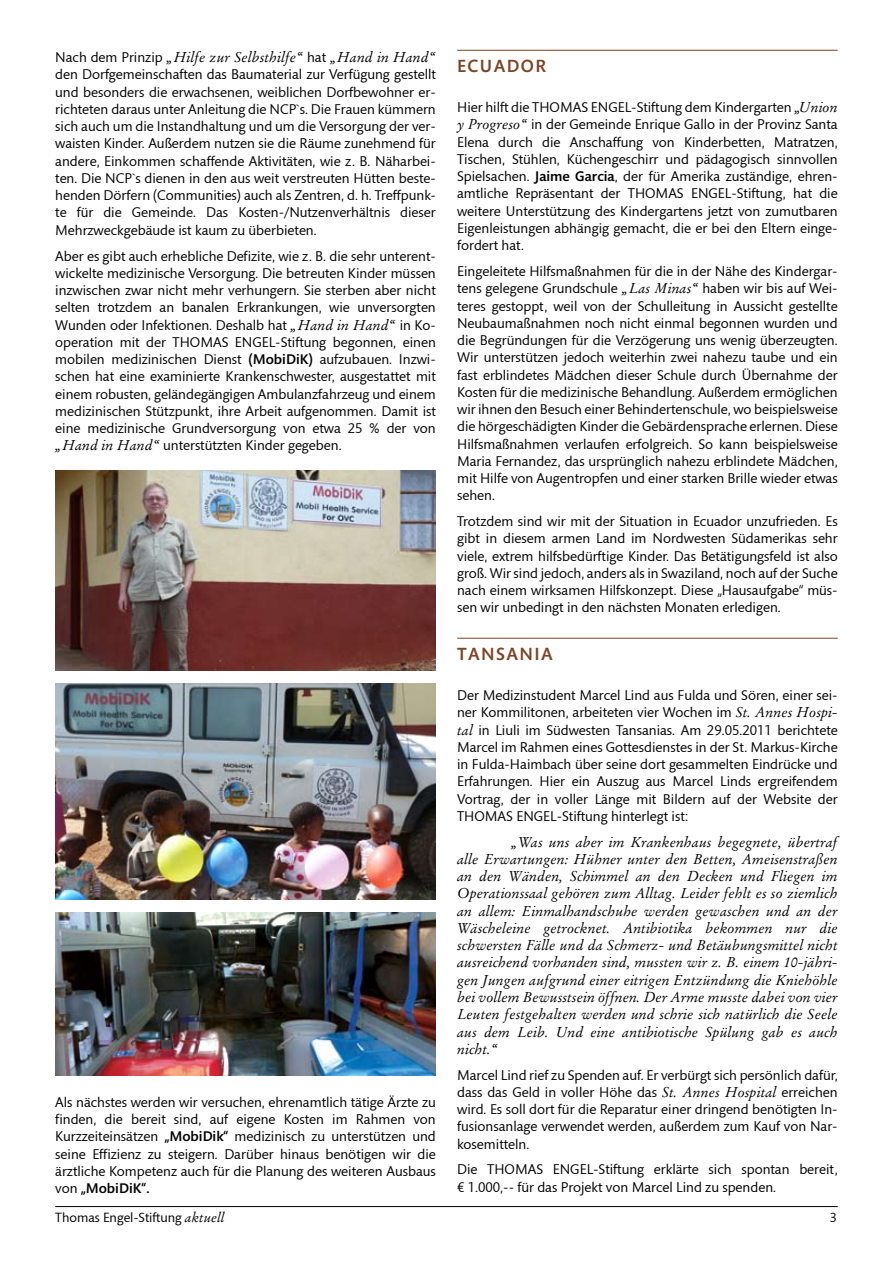
<style>
.page{position:relative;width:893px;height:1263px;background:#fff}
.page>*{position:absolute;margin:0;border:0;box-sizing:border-box;transform-origin:0 0}
.t1{font:500 18px "Mundo Sans";letter-spacing:.08em;color:#7c4525}
.t2{font:14.25px/17.2px "Mundo Sans";color:#000;text-align:justify}
.t3{font:italic 14.25px/17.2px "Stempel Garamond";color:#000;text-align:justify}
.t4{font:13.5px "Mundo Sans";color:#000}
.s1{font-family:"Mundo Sans";font-style:normal}
.s2{font-family:"Stempel Garamond";font-style:italic}
.s3{font-weight:500}
</style>
<div class="page">
<hr style="left:55px;top:1206px;width:783px;height:1px;background:#000">
<hr style="left:457px;top:50px;width:381px;height:1px;background:#7c4525">
<hr style="left:457px;top:638px;width:381px;height:1px;background:#7c4525">
<img style="left:55px;top:683px;width:381px;height:216px">
<img style="left:55px;top:471px;width:381px;height:200px">
<img style="left:55px;top:912px;width:381px;height:164px">
<p class="t3" style="left:55px;top:49px;width:382px"><span class="s1">Nach dem Prinzip</span> „Hilfe zur Selbsthilfe“ <span class="s1">hat</span> „Hand in Hand“</p>
<p class="t2" style="left:55px;top:66px;width:382px">den Dorfgemeinschaften das Baumaterial zur Verfügung gestellt und besonders die erwachsenen, weiblichen Dorfbewohner er&shy;richteten daraus unter Anleitung die NCP`s. Die Frauen kümmern sich auch um die Instandhaltung und um die Versorgung der ver&shy;waisten Kinder. Außerdem nutzen sie die Räume zunehmend für andere, Einkommen schaffende Aktivitäten, wie z. B. Näharbei&shy;ten. Die NCP`s dienen in den aus weit verstreuten Hütten beste&shy;henden Dörfern (Communities) auch als Zentren, d. h. Treffpunk&shy;te für die Gemeinde. Das Kosten-/Nutzenverhältnis dieser Mehrzweckgebäude ist kaum zu überbieten.</p>
<p class="t2" style="left:55px;top:247px;width:382px">Aber es gibt auch erhebliche Defizite, wie z. B. die sehr unterent&shy;wickelte medizinische Versorgung. Die betreuten Kinder müssen inzwischen zwar nicht mehr verhungern. Sie sterben aber nicht selten trotzdem an banalen Erkrankungen, wie unversorgten Wunden oder Infektionen. Deshalb hat <span class="s2">„Hand in Hand“</span> in Ko&shy;operation mit der THOMAS ENGEL-Stiftung begonnen, einen mobilen medizinischen Dienst <span class="s3">(MobiDiK)</span> aufzubauen. Inzwi&shy;schen hat eine examinierte Krankenschwester, ausgestattet mit einem robusten, geländegängigen Ambulanzfahrzeug und einem medizinischen Stützpunkt, ihre Arbeit aufgenommen. Damit ist eine medizinische Grundversorgung von etwa 25 % der von <span class="s2">„Hand in Hand“</span> unterstützten Kinder gegeben.</p>
<p class="t2" style="left:55px;top:1094px;width:382px">Als nächstes werden wir versuchen, ehrenamtlich tätige Ärzte zu finden, die bereit sind, auf eigene Kosten im Rahmen von Kurzzeiteinsätzen <span class="s3">„MobiDik“</span> medizinisch zu unterstützen und seine Effizienz zu steigern. Darüber hinaus benötigen wir die ärztliche Kompetenz auch für die Planung des weiteren Ausbaus von <span class="s3">„MobiDiK“.</span></p>
<p class="t1" style="left:457px;top:56px;width:90px">ECUADOR</p>
<p class="t2" style="left:457px;top:99px;width:382px">Hier hilft die THOMAS ENGEL-Stiftung dem Kindergarten <span class="s2">„Union y Progreso“</span> in der Gemeinde Enrique Gallo in der Provinz Santa Elena durch die Anschaffung von Kinderbetten, Matratzen, Tischen, Stühlen, Küchengeschirr und pädagogisch sinnvollen Spielsachen. <span class="s3">Jaime Garcia</span>, der für Amerika zuständige, ehren&shy;amtliche Repräsentant der THOMAS ENGEL-Stiftung, hat die weitere Unterstützung des Kindergartens jetzt von zumutbaren Eigenleistungen abhängig gemacht, die er bei den Eltern einge&shy;fordert hat.</p>
<p class="t2" style="left:457px;top:263px;width:382px">Eingeleitete Hilfsmaßnahmen für die in der Nähe des Kindergar&shy;tens gelegene Grundschule <span class="s2">„Las Minas“</span> haben wir bis auf Wei&shy;teres gestoppt, weil von der Schulleitung in Aussicht gestellte Neubaumaßnahmen noch nicht einmal begonnen wurden und die Begründungen für die Verzögerung uns wenig überzeugten.<br>Wir unterstützen jedoch weiterhin zwei nahezu taube und ein fast erblindetes Mädchen dieser Schule durch Übernahme der Kosten für die medizinische Behandlung. Außerdem ermöglichen wir ihnen den Besuch einer Behindertenschule, wo beispielsweise die hörgeschädigten Kinder die Gebärdensprache erlernen. Diese Hilfsmaßnahmen verlaufen erfolgreich. So kann beispielsweise Maria Fernandez, das ursprünglich nahezu erblindete Mädchen, mit Hilfe von Augentropfen und einer starken Brille wieder etwas sehen.</p>
<p class="t2" style="left:457px;top:513px;width:382px">Trotzdem sind wir mit der Situation in Ecuador unzufrieden. Es gibt in diesem armen Land im Nordwesten Südamerikas sehr viele, extrem hilfsbedürftige Kinder. Das Betätigungsfeld ist also groß. Wir sind jedoch, anders als in Swaziland, noch auf der Suche nach einem wirksamen Hilfskonzept. Diese „Hausaufgabe“ müs&shy;sen wir unbedingt in den nächsten Monaten erledigen.</p>
<p class="t1" style="left:457px;top:644px;width:97px">TANSANIA</p>
<p class="t2" style="left:457px;top:687px;width:382px">Der Medizinstudent Marcel Lind aus Fulda und Sören, einer sei&shy;ner Kommilitonen, arbeiteten vier Wochen im <span class="s2">St. Annes Hospi&shy;tal</span> in Liuli im Südwesten Tansanias. Am 29.05.2011 berichtete Marcel im Rahmen eines Gottesdienstes in der St. Markus-Kirche in Fulda-Haimbach über seine dort gesammelten Eindrücke und Erfahrungen. Hier ein Auszug aus Marcel Linds ergreifendem Vortrag, der in voller Länge mit Bildern auf der Website der THOMAS ENGEL-Stiftung hinterlegt ist:</p>
<p class="t3" style="left:457px;top:833px;width:382px;text-indent:54px">„Was uns aber im Krankenhaus begegnete, übertraf alle Erwartungen: Hühner unter den Betten, Ameisenstraßen an den Wänden, Schimmel an den Decken und Fliegen im Operationssaal gehören zum Alltag. Leider fehlt es so ziemlich an allem: Einmalhandschuhe werden gewaschen und an der Wäscheleine getrocknet. Antibiotika bekommen nur die schwersten Fälle und da Schmerz- und Betäubungsmittel nicht ausreichend vorhanden sind, mussten wir z. B. einem 10-jähri&shy;gen Jungen aufgrund einer eitrigen Entzündung die Kniehöhle bei vollem Bewusstsein öffnen. Der Arme musste dabei von vier Leuten festgehalten werden und schrie sich natürlich die Seele aus dem Leib. Und eine antibiotische Spülung gab es auch nicht.“</p>
<p class="t2" style="left:457px;top:1066px;width:382px">Marcel Lind rief zu Spenden auf. Er verbürgt sich persönlich dafür, dass das Geld in voller Höhe das <span class="s2">St. Annes Hospital</span> erreichen wird. Es soll dort für die Reparatur einer dringend benötigten In&shy;fusionsanlage verwendet werden, außerdem zum Kauf von Nar&shy;kosemitteln.</p>
<p class="t2" style="left:457px;top:1161px;width:382px">Die THOMAS ENGEL-Stiftung erklärte sich spontan bereit, € 1.000,-- für das Projekt von Marcel Lind zu spenden.</p>
<p class="t4" style="left:55px;top:1210px;width:171px">Thomas Engel-Stiftung <span class="s2">aktuell</span></p>
<p class="t4" style="left:830px;top:1210px;width:8px">3</p>
</div>
